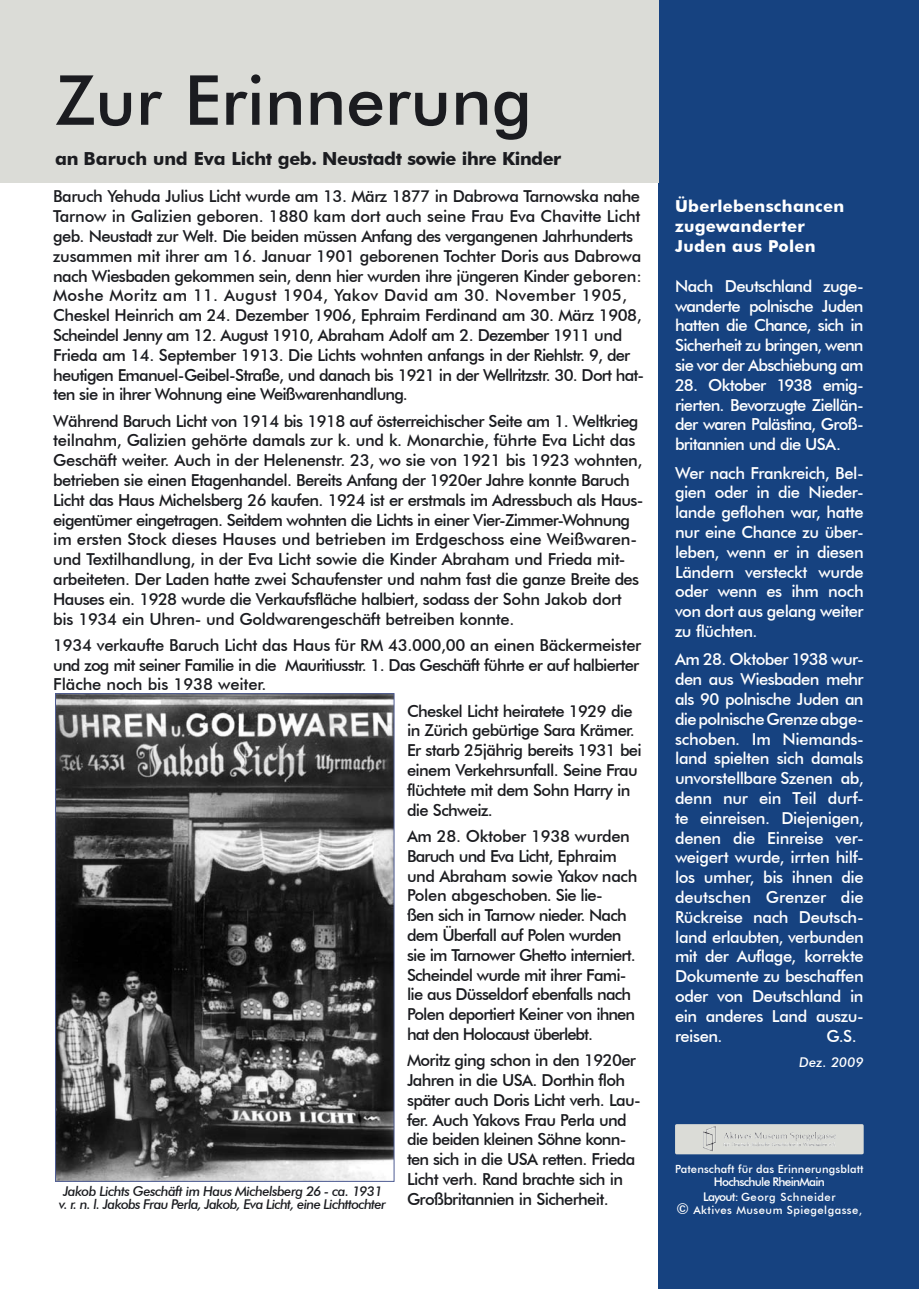
<style>
.page{position:relative;width:919px;height:1289px;background:#fff}
.page>*{position:absolute;margin:0;border:0;box-sizing:border-box;transform-origin:0 0}
.t1{font:500 69px "Futura BT";color:#1b1c20}
.t2{font:700 18px "Futura BT";letter-spacing:-.025em;color:#1b1c20}
.t3{font:500 16.5px/19.8px "Futura BT";letter-spacing:-.04em;color:#1b1c20}
.t4{font:500 16.5px/19.8px "Futura BT";letter-spacing:-.04em;color:#fff;text-align:justify}
.t5{font:700 16.5px/19.8px "Futura BT";letter-spacing:.015em;color:#fff}
.t6{font:italic 500 13.5px/13.5px "Futura BT";letter-spacing:-.04em;color:#1b1c20}
.t7{font:italic 500 13.5px "Futura BT";letter-spacing:.01em;color:#fff}
.t8{font:500 12px "Futura BT";letter-spacing:-.06em;color:#fff}
.t9{font:500 11.25px/13.5px "Futura BT";letter-spacing:.04em;color:#fff;text-align:center}
.t10{font:500 11.25px "Futura BT";letter-spacing:.01em;color:#fff}
.s1{font-size:12px}
.s2{font-size:15px}
</style>
<div class="page">
<div style="left:658px;top:0;width:260px;height:1288px;background:#164280"></div>
<div style="left:0;top:0;width:658px;height:183px;background:#dbdcd7"></div>
<img style="left:57px;top:695px;width:335px;height:484px">
<div style="left:675px;top:1124px;width:188px;height:30px;background:#dbdcd7;border-radius:2px"></div>
<img style="left:703px;top:1126px;width:118px;height:25px">
<h1 class="t1" style="left:55px;top:58px;width:478px">Zur Erinnerung</h1>
<p class="t2" style="left:55px;top:148px;width:507px">an Baruch und Eva Licht geb. Neustadt sowie ihre Kinder</p>
<p class="t3" style="left:53px;top:186px;width:592px">Baruch Yehuda Julius Licht wurde am 13. März 1877 in Dabrowa Tarnowska nahe Tarnow in Galizien geboren. 1880 kam dort auch seine Frau Eva Chavitte Licht geb. Neustadt zur Welt. Die beiden müssen Anfang des vergangenen Jahrhunderts zusammen mit ihrer am 16. Januar 1901 geborenen Tochter Doris aus Dabrowa nach Wiesbaden gekommen sein, denn hier wurden ihre jüngeren Kinder geboren:<br>Moshe Moritz am 11. August 1904, Yakov David am 30. November 1905, Cheskel Heinrich am 24. Dezember 1906, Ephraim Ferdinand am 30. März 1908, Scheindel Jenny am 12. August 1910, Abraham Adolf am 2. Dezember 1911 und Frieda am 14. September 1913. Die Lichts wohnten anfangs in der Riehlstr. 9, der heutigen Emanuel-Geibel-Straße, und danach bis 1921 in der Wellritzstr. 30. Dort hat&shy;ten sie in ihrer Wohnung eine Weißwarenhandlung.</p>
<p class="t3" style="left:53px;top:410px;width:592px">Während Baruch Licht von 1914 bis 1918 auf österreichischer Seite am 1. Weltkrieg teilnahm, Galizien gehörte damals zur k. und k. Monarchie, führte Eva Licht das Geschäft weiter. Auch in der Helenenstr. 23, wo sie von 1921 bis 1923 wohnten, betrieben sie einen Etagenhandel. Bereits Anfang der 1920er Jahre konnte Baruch Licht das Haus Michelsberg 26 kaufen. 1924 ist er erstmals im Adressbuch als Haus&shy;eigentümer eingetragen. Seitdem wohnten die Lichts in einer Vier-Zimmer-Wohnung im ersten Stock dieses Hauses und betrieben im Erdgeschoss eine Weißwaren&shy;und Textilhandlung, in der Eva Licht sowie die Kinder Abraham und Frieda mit&shy;arbeiteten. Der Laden hatte zwei Schaufenster und nahm fast die ganze Breite des Hauses ein. 1928 wurde die Verkaufsfläche halbiert, sodass der Sohn Jakob dort bis 1934 ein Uhren- und Goldwarengeschäft betreiben konnte.</p>
<p class="t3" style="left:53px;top:635px;width:589px;text-align:justify">1934 verkaufte Baruch Licht das Haus für RM 43.000,00 an einen Bäckermeister und zog mit seiner Familie in die Mauritiusstr. 1. Das Geschäft führte er auf halbierter Fläche noch bis 1938 weiter.</p>
<p class="t3" style="left:407px;top:700px;width:236px">Cheskel Licht heiratete 1929 die in Zürich gebürtige Sara Krämer.<br>Er starb 25jährig bereits 1931 bei einem Verkehrsunfall. Seine Frau flüchtete mit dem Sohn Harry in die Schweiz.</p>
<p class="t3" style="left:407px;top:826px;width:232px">Am 28. Oktober 1938 wurden<br>Baruch und Eva Licht, Ephraim und Abraham sowie Yakov nach<br>Polen abgeschoben. Sie lie-<br>ßen sich in Tarnow nieder. Nach dem Überfall auf Polen wurden sie im Tarnower Ghetto interniert.<br>Scheindel wurde mit ihrer Fami&shy;lie aus Düsseldorf ebenfalls nach<br>Polen deportiert Keiner von ihnen hat den Holocaust überlebt.</p>
<p class="t3" style="left:407px;top:1050px;width:235px">Moritz ging schon in den 1920er<br>Jahren in die USA. Dorthin floh später auch Doris Licht verh. Lau&shy;fer. Auch Yakovs Frau Perla und die beiden kleinen Söhne konn&shy;ten sich in die USA retten. Frieda<br>Licht verh. Rand brachte sich in<br>Großbritannien in Sicherheit.</p>
<p class="t6" style="left:59px;top:1183px;width:328px">Jakob Lichts Geschäft im Haus Michelsberg 26 - ca. 1931 v. r. n. l. Jakobs Frau Perla, Jakob, Eva Licht, eine Lichttochter</p>
<p class="t5" style="left:675px;top:196px;width:170px">Überlebenschancen zugewanderter<br>Juden aus Polen</p>
<p class="t4" style="left:675px;top:276px;width:190px">Nach Deutschland zuge&shy;wanderte polnische Juden hatten die Chance, sich in Sicherheit zu bringen, wenn sie vor der Abschiebung am</p>
<p class="t4" style="left:675px;top:375px;width:190px">28. Oktober 1938 emig&shy;rierten. Bevorzugte Ziellän&shy;der waren Palästina, Groß&shy;britannien und die USA.</p>
<p class="t4" style="left:675px;top:462px;width:190px">Wer nach Frankreich, Bel&shy;gien oder in die Nieder&shy;lande geflohen war, hatte nur eine Chance zu über&shy;leben, wenn er in diesen Ländern versteckt wurde oder wenn es ihm noch von dort aus gelang weiter zu flüchten.</p>
<p class="t4" style="left:675px;top:649px;width:190px">Am 28. Oktober 1938 wur&shy;den aus Wiesbaden mehr als 90 polnische Juden an die polnische Grenze abge&shy;schoben. Im Niemands&shy;land spielten sich damals unvorstellbare Szenen ab, denn nur ein Teil durf&shy;te einreisen. Diejenigen, denen die Einreise ver&shy;weigert wurde, irrten hilf&shy;los umher, bis ihnen die deutschen Grenzer die Rückreise nach Deutsch&shy;land erlaubten, verbunden mit der Auflage, korrekte Dokumente zu beschaffen oder von Deutschland in ein anderes Land auszu&shy;reisen.</p>
<p class="t4" style="left:826px;top:1025px;width:32px">G.S.</p>
<p class="t7" style="left:799px;top:1053px;width:66px">Dez. 2009</p>
<p class="t10" style="left:675px;top:1161px;width:190px">Patenschaft für das Erinnerungsblatt</p>
<p class="t8" style="left:713px;top:1174px;width:113px">Hochschule RheinMain</p>
<p class="t9" style="left:676px;top:1189px;width:187px"><span class="s1">Layout:</span> Georg Schneider<br><span class="s2">©</span> Aktives Museum Spiegelgasse,</p>
</div>
